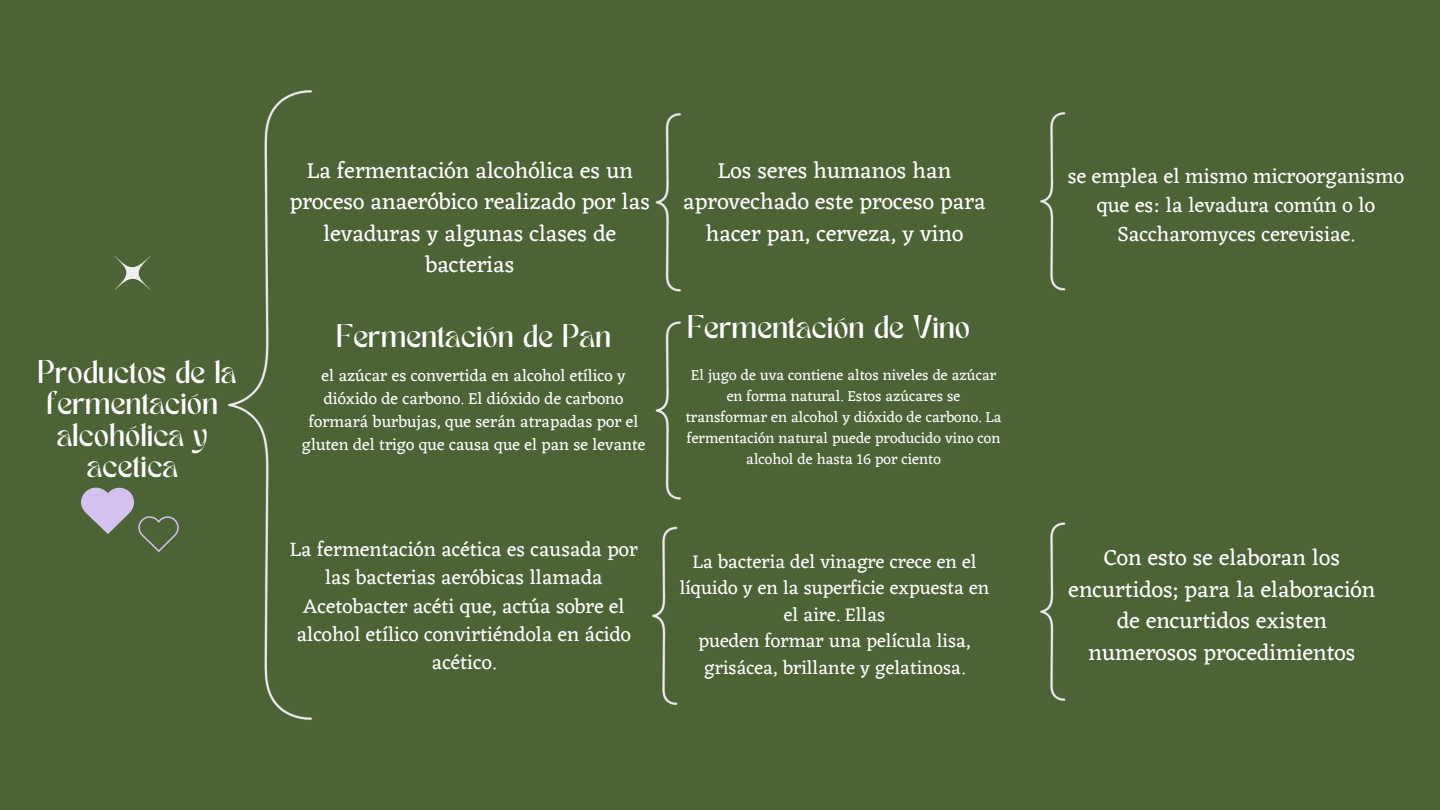
<style>
.page{position:relative;width:1440px;height:810px;background:#4c6336}
.page>*{position:absolute;margin:0;border:0;box-sizing:border-box;transform-origin:0 0}
.t1{font:23px/31.5px "Eczar";color:#fff;text-align:center}
.t2{font:23px/31.5px "TAN MERINGUE";color:#fff;text-align:center}
.t3{font:21.2px/29px "Eczar";color:#fff;text-align:center}
.t4{font:20.6px/28.3px "Eczar";color:#fff;text-align:center}
.t5{font:19.4px/26.6px "Eczar";color:#fff;text-align:center}
.t6{font:16.8px/23px "Eczar";color:#fff;text-align:center}
.t7{font:15.3px/20.9px "Eczar";color:#fff;text-align:center}
</style>
<div class="page">
<img style="left:228px;top:90px;width:84px;height:630px">
<img style="left:655px;top:113px;width:26px;height:177px">
<img style="left:1040px;top:112px;width:26px;height:179px">
<img style="left:655px;top:290px;width:26px;height:210px">
<img style="left:652px;top:526px;width:26px;height:179px">
<img style="left:1040px;top:522px;width:26px;height:179px">
<svg style="left:115px;top:256px;width:35px;height:34px"></svg>
<svg style="left:81px;top:488px;width:98px;height:64px"></svg>
<p class="t2" style="left:38px;top:359px;width:200px">Productos de la fermentación alcohólica y acetica</p>
<p class="t1" style="left:290px;top:154px;width:362px">La fermentación alcohólica es un proceso anaeróbico realizado por las levaduras y algunas clases de bacterias</p>
<p class="t1" style="left:683px;top:154px;width:304px">Los seres humanos han aprovechado este proceso para</p>
<p class="t1" style="left:706px;top:217px;width:259px">hacer pan, cerveza, y vino</p>
<p class="t2" style="left:336px;top:324px;width:276px">Fermentación de Pan</p>
<p class="t6" style="left:302px;top:364px;width:345px">el azúcar es convertida en alcohol etílico y dióxido de carbono. El dióxido de carbono formará burbujas, que serán atrapadas por el gluten del trigo que causa que el pan se levante</p>
<p class="t4" style="left:290px;top:535px;width:349px">La fermentación acética es causada por las bacterias aeróbicas llamada<br>Acetobacter acéti que, actúa sobre el alcohol etílico convirtiéndola en ácido acético.</p>
<p class="t2" style="left:687px;top:315px;width:284px">Fermentación de Vino</p>
<p class="t7" style="left:691px;top:364px;width:307px">El jugo de uva contiene altos niveles de azúcar en forma natural. Estos azúcares se</p>
<p class="t7" style="left:686px;top:406px;width:317px">transformar en alcohol y dióxido de carbono. La fermentación natural puede producido vino con alcohol de hasta 16 por ciento</p>
<p class="t5" style="left:680px;top:548px;width:311px">La bacteria del vinagre crece en el líquido y en la superficie expuesta en el aire. Ellas</p>
<p class="t5" style="left:698px;top:627px;width:274px;text-align:left">pueden formar una película lisa, grisácea, brillante y gelatinosa.</p>
<p class="t3" style="left:1068px;top:162px;width:338px">se emplea el mismo microorganismo</p>
<p class="t3" style="left:1097px;top:190px;width:280px">que es: la levadura común o lo<br>Saccharomyces cerevisiae.</p>
<p class="t1" style="left:1069px;top:542px;width:308px">Con esto se elaboran los encurtidos; para la elaboración de encurtidos existen</p>
<p class="t1" style="left:1089px;top:636px;width:268px">numerosos procedimientos</p>
</div>
